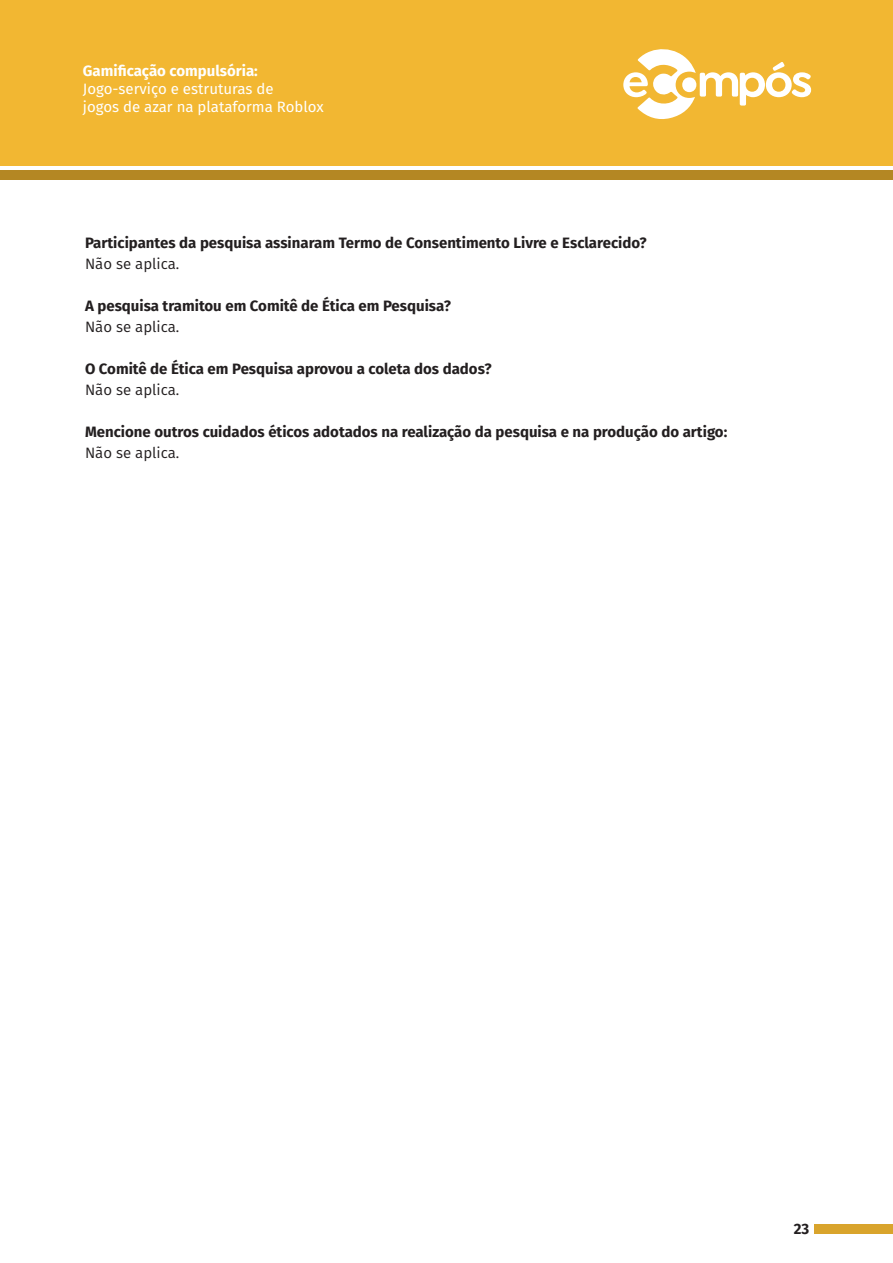
<style>
.page{position:relative;width:893px;height:1263px;background:#fff}
.page>*{position:absolute;margin:0;border:0;box-sizing:border-box;transform-origin:0 0}
.Texto{font:700 15px "Fira Sans";color:#231f20}
.t1{font:15px/18px "Fira Sans";color:#fff}
.Texto-2{font:15px "Fira Sans";color:#231f20}
.t2{font:700 15px "Fira Sans";color:#fff}
</style>
<div class="page">
<div style="left:0;top:0;width:893px;height:166px;background:#f2b732"></div>
<div style="left:0;top:170px;width:893px;height:10px;background:#b48723"></div>
<div style="left:814px;top:1224px;width:79px;height:9px;background:#d9a42c"></div>
<svg style="left:623px;top:49px;width:188px;height:70px"></svg>
<p class="t2" style="left:83px;top:58px;width:176px">Gamificação compulsória:</p>
<p class="t1" style="left:83px;top:80px;width:242px">Jogo-serviço e estruturas de<br>jogos de azar na plataforma Roblox</p>
<p class="Texto" style="left:85px;top:230px;width:563px">Participantes da pesquisa assinaram Termo de Consentimento Livre e Esclarecido?</p>
<p class="Texto-2" style="left:85px;top:252px;width:96px">Não se aplica.</p>
<p class="Texto" style="left:85px;top:293px;width:367px">A pesquisa tramitou em Comitê de Ética em Pesquisa?</p>
<p class="Texto-2" style="left:85px;top:315px;width:96px">Não se aplica.</p>
<p class="Texto" style="left:85px;top:356px;width:408px">O Comitê de Ética em Pesquisa aprovou a coleta dos dados?</p>
<p class="Texto-2" style="left:85px;top:378px;width:96px">Não se aplica.</p>
<p class="Texto" style="left:85px;top:419px;width:644px">Mencione outros cuidados éticos adotados na realização da pesquisa e na produção do artigo:</p>
<p class="Texto-2" style="left:85px;top:441px;width:96px">Não se aplica.</p>
<p class="Texto" style="left:794px;top:1216px;width:17px">23</p>
</div>
